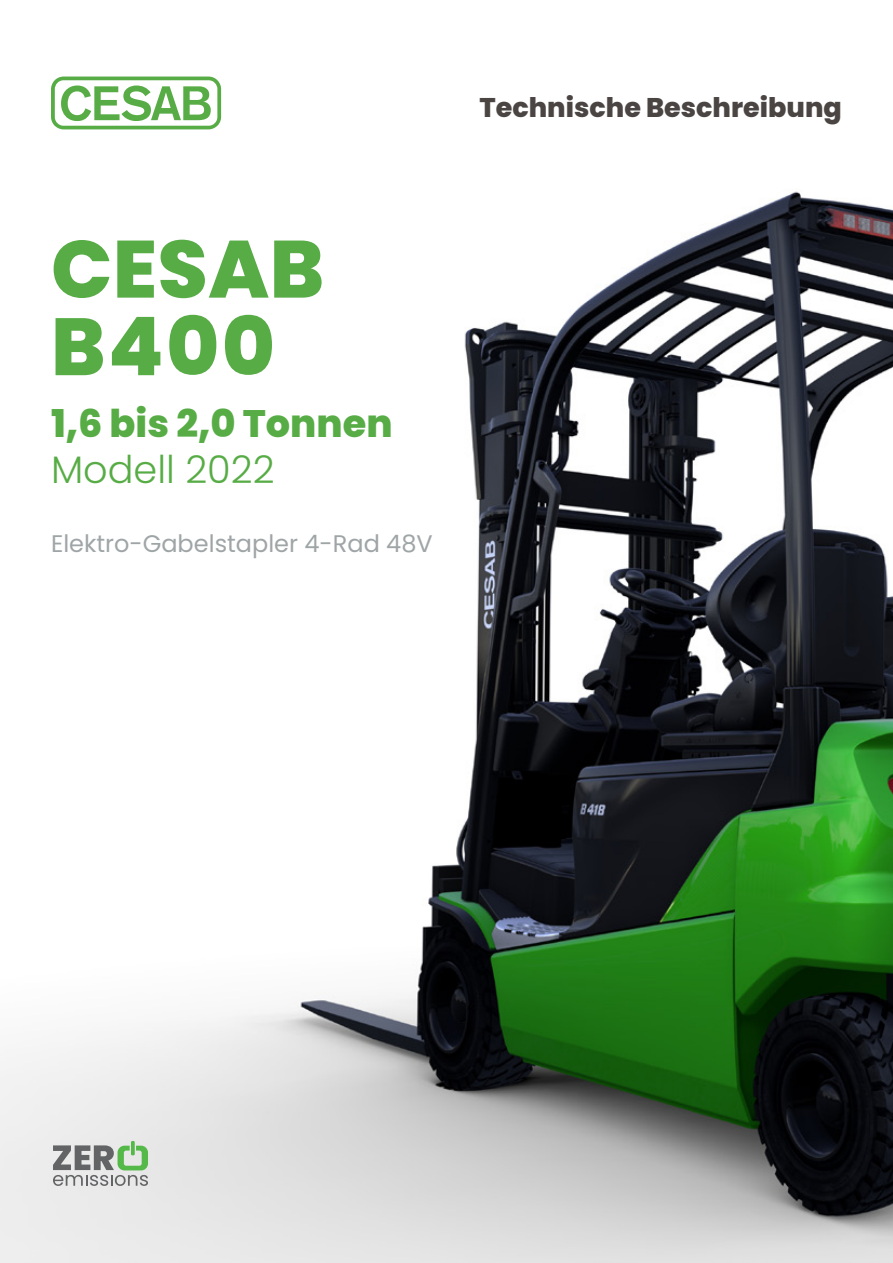
<style>
.page{position:relative;width:893px;height:1263px;background:#fff}
.page>*{position:absolute;margin:0;border:0;box-sizing:border-box;transform-origin:0 0}
.t1{font:800 81px/77.6px "Poppins";letter-spacing:.005em;color:#57ac45}
.t2{font:800 38.25px "Poppins";color:#57ac45}
.t3{font:300 38.25px "Poppins";color:#57ac45}
.t4{font:800 27px "Poppins";color:#4a4443}
.t5{font:24px "Poppins";color:#9fa5a7}
</style>
<div class="page">
<img style="left:0;top:76px;width:893px;height:1187px">
<svg style="left:131px;top:1141px;width:4px;height:14px"></svg>
<svg style="left:53px;top:1145px;width:95px;height:41px;background:#a7b4a7"></svg>
<svg style="left:51px;top:77px;width:170px;height:52px"></svg>
<h1 class="t1" style="left:51px;top:231px;width:274px">CESAB<br>B400</h1>
<h2 class="t2" style="left:51px;top:401px;width:343px">1,6 bis 2,0 Tonnen</h2>
<h2 class="t3" style="left:51px;top:447px;width:225px">Modell 2022</h2>
<p class="t5" style="left:51px;top:529px;width:383px">Elektro-Gabelstapler 4-Rad 48V</p>
<p class="t4" style="left:479px;top:92px;width:364px">Technische Beschreibung</p>
</div>
